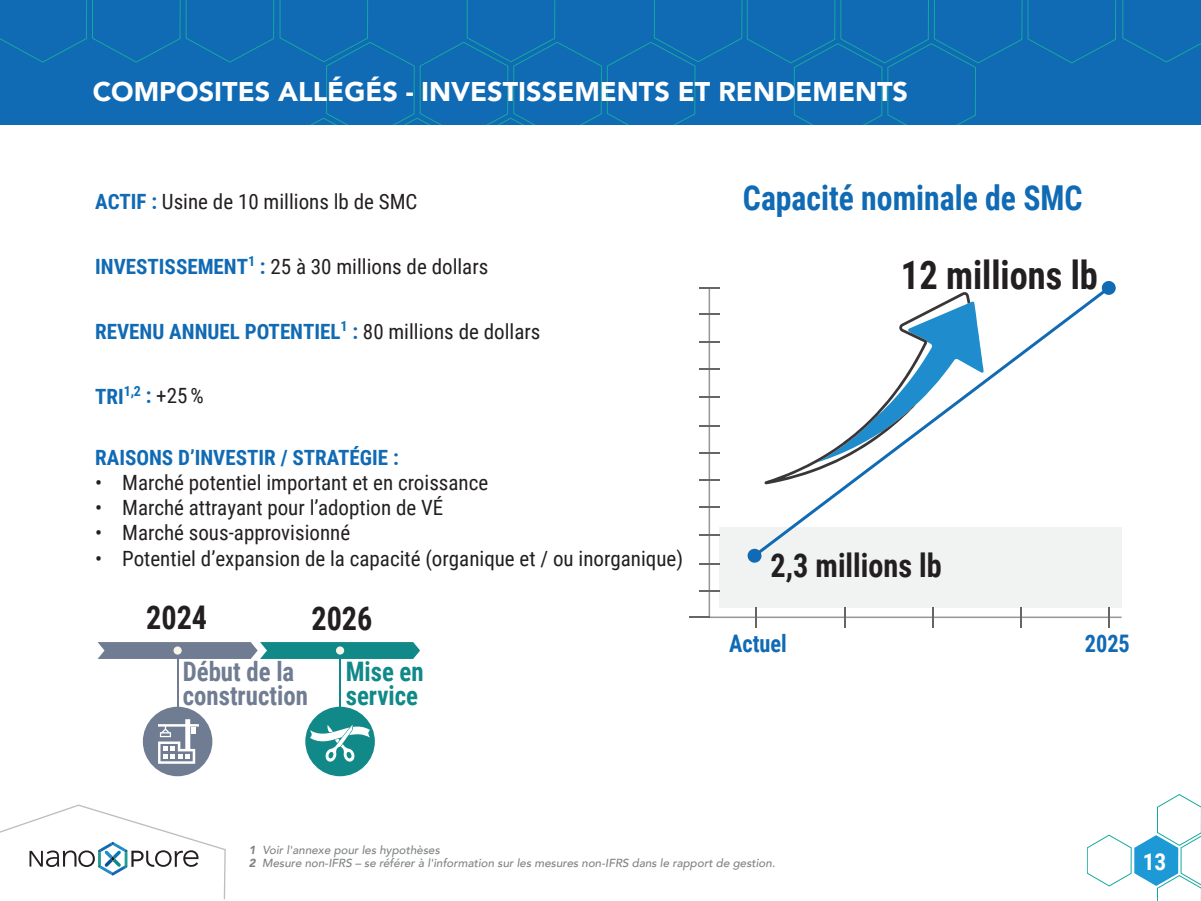
<style>
.page{position:relative;width:1201px;height:901px;background:#fff}
.page>*{position:absolute;margin:0;border:0;box-sizing:border-box;transform-origin:0 0}
.t1{font:700 39.3px "Roboto Condensed";color:#231f20;scale:.92 1}
.t2{font:700 34.35px "Roboto Condensed";color:#106ab4;scale:.92 1}
.t3{font:700 32.7px "Roboto Condensed";color:#231f20;scale:.92 1}
.t4{font:700 32.55px "Roboto Condensed";color:#231f20;scale:.92 1}
.t5{font:900 27px "Avenir";color:#fff}
.t6{font:700 26.85px/23.5px "Roboto Condensed";color:#707c91;scale:.92 1}
.t7{font:700 26.85px/23.5px "Roboto Condensed";color:#108988;scale:.92 1}
.t8{font:700 24.15px "Roboto Condensed";color:#106ab4;scale:.92 1}
.t9{font:700 23.25px "Roboto Condensed";color:#fff}
.t10{font:21px "Roboto Condensed";color:#231f20}
.t11{font:700 21px "Roboto Condensed";color:#106ab4}
.t12{font:italic 500 11.7px/13.4px "Avenir";color:#818384}
.s1{font-weight:700;color:#106ab4}
.s2{font-weight:400;color:#231f20}
.s3{font-weight:900}
</style>
<div class="page">
<div style="left:0;top:0;width:1200px;height:124px;background:#106ab4"></div>
<svg style="left:1087px;top:794px;width:113px;height:106px"></svg>
<svg style="left:0;top:804px;width:226px;height:96px"></svg>
<svg style="left:98px;top:642px;width:322px;height:16px;background:#4a8992"></svg>
<hr style="left:177px;top:650px;width:1px;height:57px;background:#707c91">
<hr style="left:339px;top:650px;width:2px;height:57px;background:#108988">
<div style="left:305px;top:706px;width:70px;height:70px;background:#108988;border-radius:50%"></div>
<div style="left:143px;top:706px;width:69px;height:70px;background:#707c91;border-radius:50%"></div>
<div style="left:173px;top:646px;width:9px;height:8px;background:#f9f4ea;border-radius:50%"></div>
<div style="left:336px;top:646px;width:8px;height:8px;background:#f9f4ea;border-radius:50%"></div>
<svg style="left:158px;top:719px;width:41px;height:44px"></svg>
<svg style="left:310px;top:725px;width:60px;height:37px"></svg>
<svg style="left:708px;top:288px;width:413px;height:330px;fill:#f1f3f3"></svg>
<hr style="left:689px;top:616px;width:20px;height:2px;background:#676666">
<svg style="left:699px;top:563px;width:20px;height:1px"></svg>
<hr style="left:699px;top:590px;width:20px;height:2px;background:#676666">
<hr style="left:699px;top:478px;width:20px;height:2px;background:#676666">
<svg style="left:699px;top:506px;width:20px;height:1px"></svg>
<hr style="left:699px;top:533px;width:20px;height:2px;background:#676666">
<svg style="left:699px;top:425px;width:20px;height:1px"></svg>
<hr style="left:699px;top:452px;width:20px;height:2px;background:#676666">
<svg style="left:699px;top:313px;width:20px;height:1px"></svg>
<hr style="left:699px;top:340px;width:20px;height:2px;background:#676666">
<hr style="left:699px;top:368px;width:20px;height:2px;background:#676666">
<svg style="left:699px;top:396px;width:20px;height:1px"></svg>
<svg style="left:699px;top:287px;width:20px;height:1px"></svg>
<hr style="left:755px;top:607px;width:2px;height:20px;background:#676666">
<hr style="left:843px;top:607px;width:2px;height:20px;background:#676666">
<hr style="left:931px;top:607px;width:2px;height:20px;background:#676666">
<svg style="left:1020px;top:607px;width:1px;height:20px"></svg>
<hr style="left:1107px;top:607px;width:2px;height:20px;background:#676666">
<svg style="left:1104px;top:280px;width:11px;height:15px"></svg>
<svg style="left:747px;top:548px;width:14px;height:15px"></svg>
<svg style="left:750px;top:283px;width:362px;height:276px"></svg>
<svg style="left:764px;top:291px;width:219px;height:193px"></svg>
<p class="t5" style="left:93px;top:68px;width:816px">COMPOSITES ALLÉGÉS - INVESTISSEMENTS ET RENDEMENTS</p>
<p class="t10" style="left:95px;top:187px;width:324px"><span class="s1">ACTIF :</span> Usine de 10 millions lb de SMC</p>
<p class="t10" style="left:95px;top:251px;width:394px"><span class="s1">INVESTISSEMENT</span><sup>1</sup> <span class="s1">:</span> 25 à 30 millions de dollars</p>
<p class="t11" style="left:95px;top:316px;width:446px">REVENU ANNUEL POTENTIEL<sup>1</sup> : <span class="s2">80 millions de dollars</span></p>
<p class="t11" style="left:95px;top:381px;width:110px">TRI<sup>1,2</sup> : <span class="s2">+25 %</span></p>
<p class="t11" style="left:95px;top:442px;width:305px">RAISONS D’INVESTIR / STRATÉGIE :</p>
<p class="t10" style="left:95px;top:467px;width:394px">• Marché potentiel important et en croissance</p>
<p class="t10" style="left:95px;top:493px;width:349px">• Marché attrayant pour l’adoption de VÉ</p>
<p class="t10" style="left:95px;top:518px;width:256px">• Marché sous-approvisionné</p>
<p class="t10" style="left:95px;top:543px;width:589px">• Potentiel d’expansion de la capacité (organique et / ou inorganique)</p>
<h3 class="t4" style="left:146px;top:594px;width:68px">2024</h3>
<h3 class="t4" style="left:311px;top:595px;width:68px">2026</h3>
<p class="t6" style="left:183px;top:658px;width:137px">Début de la construction</p>
<p class="t7" style="left:345px;top:658px;width:86px">Mise en service</p>
<h2 class="t2" style="left:742px;top:173px;width:370px">Capacité nominale de SMC</h2>
<h1 class="t1" style="left:900px;top:247px;width:215px">12 millions lb</h1>
<h3 class="t3" style="left:770px;top:542px;width:187px">2,3 millions lb</h3>
<p class="t8" style="left:729px;top:626px;width:64px">Actuel</p>
<p class="t8" style="left:1084px;top:626px;width:51px">2025</p>
<p class="t12" style="left:249px;top:842px;width:527px"><span class="s3">1</span> Voir l'annexe pour les hypothèses<br><span class="s3">2</span> Mesure non-IFRS – se référer à l'information sur les mesures non-IFRS dans le rapport de gestion.</p>
<p class="t9" style="left:1142px;top:844px;width:25px">13</p>
</div>
